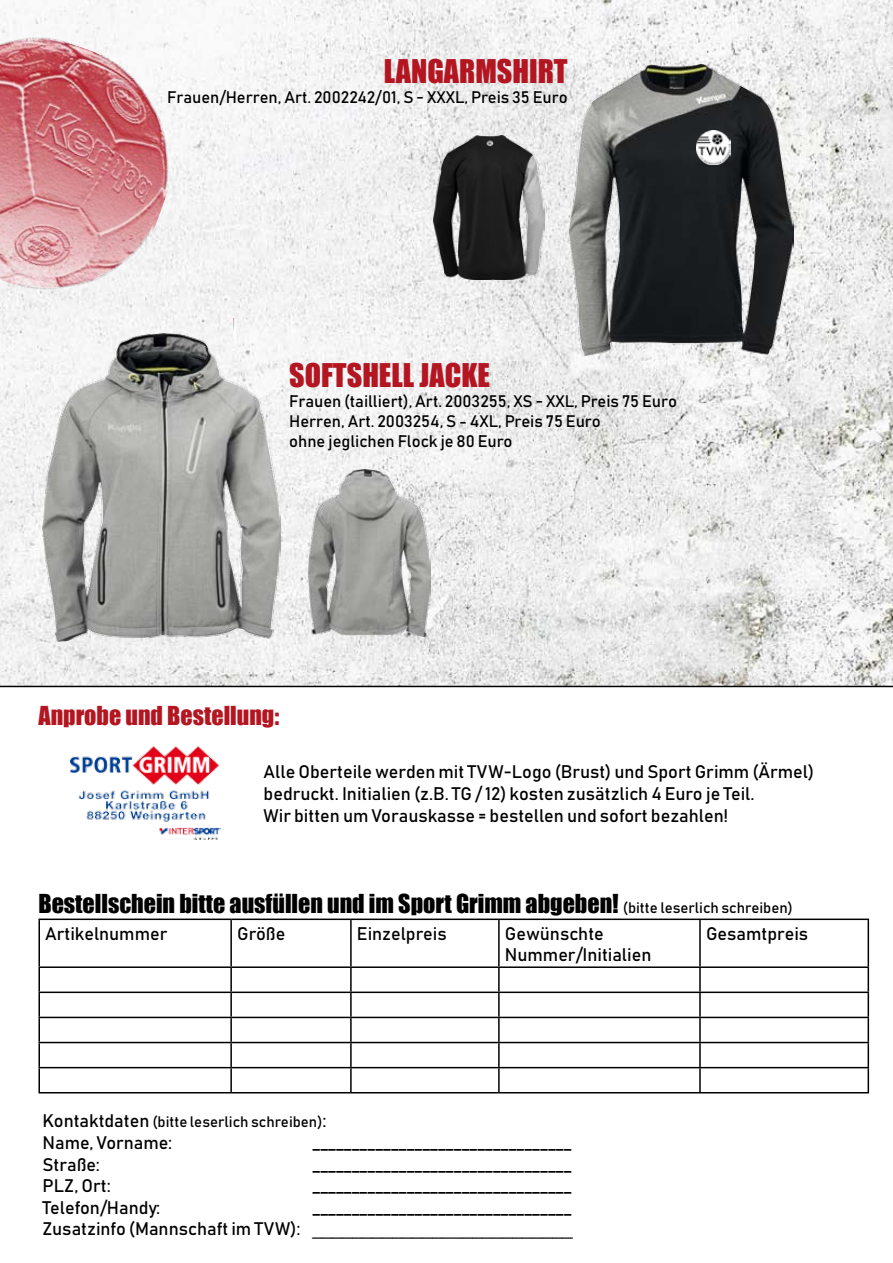
<style>
.page{position:relative;width:893px;height:1263px;background:#fff}
.page>*{position:absolute;margin:0;border:0;box-sizing:border-box;transform-origin:0 0}
.t1{font:30px "Impact";color:#b41621}
.t2{font:24px "Impact";color:#000}
.t3{font:24px "Impact";color:#b41621}
.t4{font:18px/21.6px "Bahnschrift";color:#000}
.t5{font:16.5px/19.8px "Bahnschrift";color:#000}
.t6{font:15px "Bahnschrift";color:#000}
.s1{font-family:"Bahnschrift";font-size:15px}
.s2{font-size:18px}
.s3{font-family:"Arial"}
</style>
<div class="page">
<img style="left:0;top:0;width:893px;height:686px">
<svg style="left:0;top:686px;width:893px;height:408px"></svg>
<hr style="left:38px;top:918px;width:193px;height:2px;background:#000">
<hr style="left:38px;top:920px;width:2px;height:46px;background:#000">
<hr style="left:231px;top:918px;width:120px;height:2px;background:#000">
<hr style="left:230px;top:920px;width:2px;height:46px;background:#000">
<hr style="left:351px;top:918px;width:148px;height:2px;background:#000">
<hr style="left:350px;top:920px;width:2px;height:46px;background:#000">
<hr style="left:499px;top:918px;width:201px;height:2px;background:#000">
<hr style="left:498px;top:920px;width:2px;height:46px;background:#000">
<hr style="left:700px;top:918px;width:169px;height:2px;background:#000">
<hr style="left:699px;top:920px;width:2px;height:46px;background:#000">
<hr style="left:868px;top:920px;width:1px;height:46px;background:#000">
<hr style="left:38px;top:966px;width:193px;height:2px;background:#000">
<hr style="left:38px;top:968px;width:2px;height:23px;background:#000">
<hr style="left:231px;top:966px;width:120px;height:2px;background:#000">
<hr style="left:230px;top:968px;width:2px;height:23px;background:#000">
<hr style="left:351px;top:966px;width:148px;height:2px;background:#000">
<hr style="left:350px;top:968px;width:2px;height:23px;background:#000">
<hr style="left:499px;top:966px;width:201px;height:2px;background:#000">
<hr style="left:498px;top:968px;width:2px;height:23px;background:#000">
<hr style="left:700px;top:966px;width:169px;height:2px;background:#000">
<hr style="left:699px;top:968px;width:2px;height:23px;background:#000">
<hr style="left:38px;top:991px;width:193px;height:2px;background:#000">
<hr style="left:38px;top:993px;width:2px;height:24px;background:#000">
<hr style="left:231px;top:991px;width:120px;height:2px;background:#000">
<hr style="left:230px;top:993px;width:2px;height:24px;background:#000">
<hr style="left:351px;top:991px;width:148px;height:2px;background:#000">
<hr style="left:350px;top:993px;width:2px;height:24px;background:#000">
<hr style="left:499px;top:991px;width:201px;height:2px;background:#000">
<hr style="left:498px;top:993px;width:2px;height:24px;background:#000">
<hr style="left:700px;top:991px;width:169px;height:2px;background:#000">
<hr style="left:699px;top:993px;width:2px;height:24px;background:#000">
<hr style="left:38px;top:1017px;width:193px;height:1px;background:#000">
<hr style="left:38px;top:1018px;width:2px;height:24px;background:#000">
<hr style="left:231px;top:1017px;width:120px;height:1px;background:#000">
<hr style="left:230px;top:1018px;width:2px;height:24px;background:#000">
<hr style="left:351px;top:1017px;width:148px;height:1px;background:#000">
<hr style="left:350px;top:1018px;width:2px;height:24px;background:#000">
<hr style="left:499px;top:1017px;width:201px;height:1px;background:#000">
<hr style="left:498px;top:1018px;width:2px;height:24px;background:#000">
<hr style="left:700px;top:1017px;width:169px;height:1px;background:#000">
<hr style="left:699px;top:1018px;width:2px;height:24px;background:#000">
<hr style="left:38px;top:1042px;width:193px;height:1px;background:#000">
<hr style="left:38px;top:1043px;width:2px;height:24px;background:#000">
<hr style="left:231px;top:1042px;width:120px;height:1px;background:#000">
<hr style="left:230px;top:1043px;width:2px;height:24px;background:#000">
<hr style="left:351px;top:1042px;width:148px;height:1px;background:#000">
<hr style="left:350px;top:1043px;width:2px;height:24px;background:#000">
<hr style="left:499px;top:1042px;width:201px;height:1px;background:#000">
<hr style="left:498px;top:1043px;width:2px;height:24px;background:#000">
<hr style="left:700px;top:1042px;width:169px;height:1px;background:#000">
<hr style="left:699px;top:1043px;width:2px;height:24px;background:#000">
<hr style="left:38px;top:1067px;width:193px;height:1px;background:#000">
<hr style="left:38px;top:1068px;width:2px;height:24px;background:#000">
<hr style="left:231px;top:1067px;width:120px;height:1px;background:#000">
<hr style="left:230px;top:1068px;width:2px;height:24px;background:#000">
<hr style="left:351px;top:1067px;width:148px;height:1px;background:#000">
<hr style="left:350px;top:1068px;width:2px;height:24px;background:#000">
<hr style="left:499px;top:1067px;width:201px;height:1px;background:#000">
<hr style="left:498px;top:1068px;width:2px;height:24px;background:#000">
<hr style="left:700px;top:1067px;width:169px;height:1px;background:#000">
<hr style="left:699px;top:1068px;width:2px;height:24px;background:#000">
<svg style="left:868px;top:968px;width:1px;height:124px"></svg>
<hr style="left:38px;top:1092px;width:193px;height:1px;background:#000">
<hr style="left:231px;top:1092px;width:120px;height:1px;background:#000">
<hr style="left:351px;top:1092px;width:148px;height:1px;background:#000">
<hr style="left:499px;top:1092px;width:201px;height:1px;background:#000">
<hr style="left:700px;top:1092px;width:169px;height:1px;background:#000">
<svg style="left:234px;top:319px;width:2px;height:14px"></svg>
<img style="left:43px;top:333px;width:237px;height:308px">
<img style="left:308px;top:470px;width:123px;height:167px">
<img style="left:70px;top:746px;width:150px;height:94px">
<img style="left:570px;top:65px;width:224px;height:290px">
<img style="left:434px;top:136px;width:110px;height:143px">
<img style="left:696px;top:131px;width:34px;height:34px">
<img style="left:0;top:16px;width:204px;height:307px">
<h1 class="t1" style="left:384px;top:48px;width:185px">LANGARMSHIRT</h1>
<p class="t5" style="left:167px;top:87px;width:402px">Frauen/Herren, Art. 2002242/01, S - XXXL, Preis 35 Euro</p>
<h1 class="t1" style="left:289px;top:352px;width:202px">SOFTSHELL JACKE</h1>
<p class="t5" style="left:289px;top:391px;width:389px">Frauen (tailliert), Art. 2003255, XS - XXL, Preis 75 Euro<br>Herren, Art. 2003254, S - 4XL, Preis 75 Euro<br>ohne jeglichen Flock je 80 Euro</p>
<h2 class="t3" style="left:38px;top:697px;width:242px">Anprobe und Bestellung:</h2>
<p class="t4" style="left:264px;top:761px;width:552px">Alle Oberteile werden mit TVW-Logo (Brust) und Sport Grimm (Ärmel) bedruckt. Initialien (z.B. TG / 12) kosten zusätzlich 4 Euro je Teil.<br>Wir bitten um Vorauskasse = bestellen und sofort bezahlen!</p>
<h2 class="t2" style="left:38px;top:884px;width:756px">Bestellschein bitte ausfüllen und im Sport Grimm abgeben! <span class="s1">(bitte leserlich schreiben)</span></h2>
<p class="t4" style="left:45px;top:922px;width:124px">Artikelnummer</p>
<p class="t4" style="left:237px;top:922px;width:50px">Größe</p>
<p class="t4" style="left:357px;top:922px;width:91px">Einzelpreis</p>
<p class="t4" style="left:505px;top:922px;width:148px">Gewünschte<br>Nummer/Initialien</p>
<p class="t4" style="left:706px;top:922px;width:104px">Gesamtpreis</p>
<p class="t6" style="left:43px;top:1112px;width:285px"><span class="s2">Kontaktdaten</span> (bitte leserlich schreiben)<span class="s2">:</span></p>
<p class="t4" style="left:43px;top:1131px;width:131px">Name, Vorname:</p>
<p class="t4" style="left:313px;top:1131px;width:260px">_________________________________</p>
<p class="t4" style="left:43px;top:1153px;width:59px">Straße:</p>
<p class="t4" style="left:313px;top:1153px;width:260px">_________________________________</p>
<p class="t4" style="left:43px;top:1175px;width:70px">PLZ, Ort:</p>
<p class="t4" style="left:313px;top:1175px;width:260px">_________________________________</p>
<p class="t4" style="left:43px;top:1196px;width:119px">Telefon/Handy:</p>
<p class="t4" style="left:43px;top:1196px;width:532px;text-align:right">_________________________________<br>Zusatzinfo (Mannschaft im TVW): <span class="s3">__________________________</span></p>
</div>
